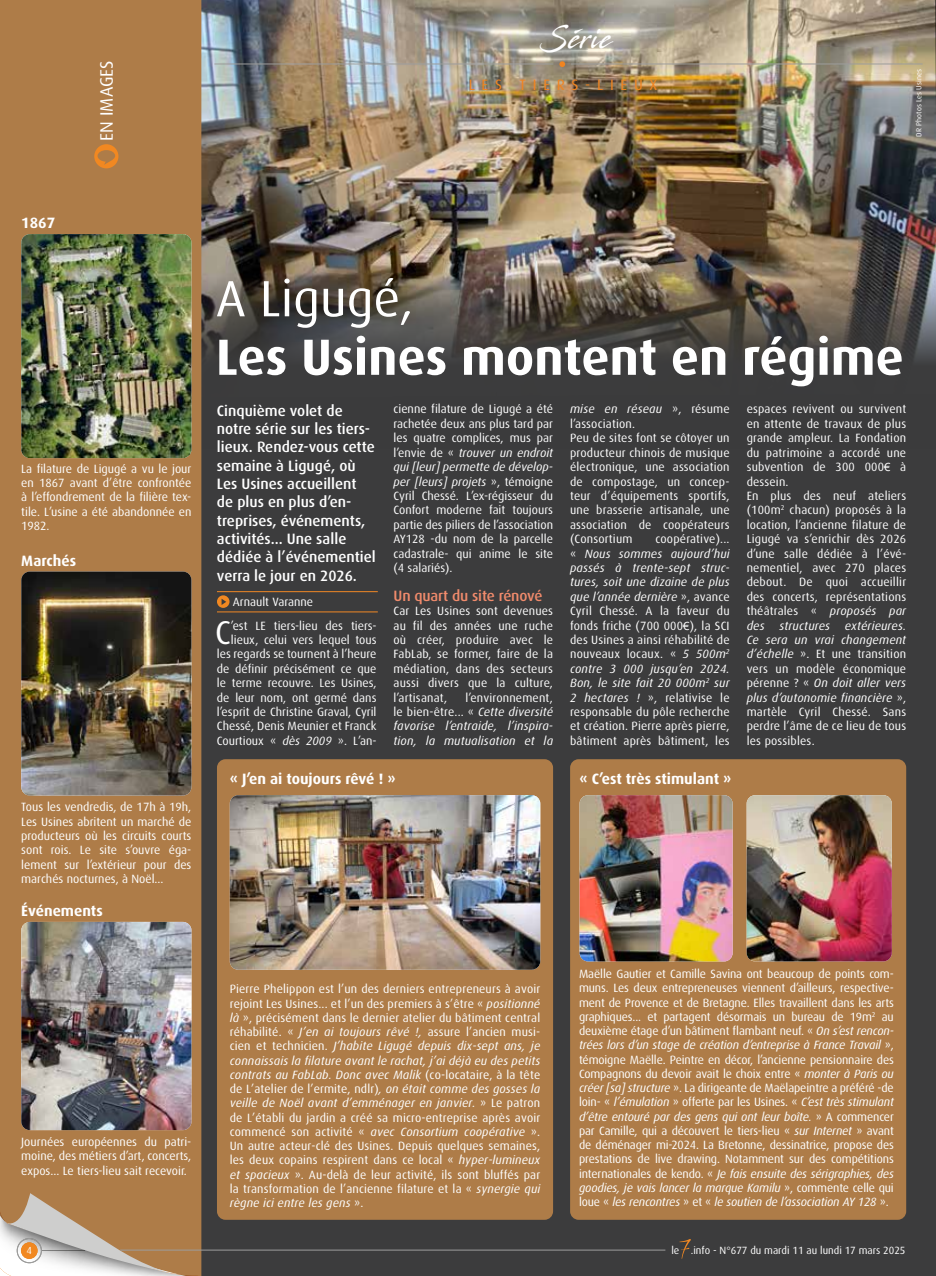
<style>
.page{position:relative;width:936px;height:1276px;background:#fff}
.page>*{position:absolute;margin:0;border:0;box-sizing:border-box;transform-origin:0 0}
.t1{font:700 51px "Dax";color:#fff}
.t2{font:51px "Dax";color:#fff}
.t3{font:33px "Dax";color:#fff}
.t4{font:30px "Stingray";letter-spacing:.04em;color:#fff;scale:.74 1}
.t5{font:18px "Dax";letter-spacing:-.005em;color:#fff}
.t6{font:500 15px/18.3px "Dax";color:#fff}
.t7{font:700 15px "Dax";color:#fff}
.t8{font:500 15px "Dax";letter-spacing:-.01em;color:#f18b6c}
.t9{font:15px "Dax";letter-spacing:.45em;color:#f18420}
.t10{font:12px/14.4px "Dax";letter-spacing:.01em;color:#fff;text-align:justify}
.t11{font:italic 12px/14.4px "Dax";letter-spacing:.015em;color:#fff;text-align:justify}
.t12{font:10.5px "Dax";color:#fff}
.t13{font:10.2px "Dax";color:#fff}
.t14{font:7.5px "Dax";letter-spacing:.01em;color:#fff}
.s1{font-style:italic}
.s2{font-style:normal}
.s3{font-family:"Arial";font-size:11.25px}
</style>
<div class="page">
<div style="left:0;top:0;width:935px;height:1276px;background:#3c3c3d"></div>
<div style="left:217px;top:759px;width:336px;height:460px;background:#ae7c48;border-radius:9px"></div>
<div style="left:570px;top:759px;width:336px;height:460px;background:#ae7c48;border-radius:9px"></div>
<img style="left:201px;top:0;width:734px;height:397px">
<div style="left:0;top:0;width:201px;height:1046px;background:#ae7c48"></div>
<svg style="left:0;top:1046px;width:456px;height:230px"></svg>
<svg style="left:0;top:1187px;width:201px;height:89px;background:#bd9f80"></svg>
<hr style="left:214px;top:64px;width:339px;height:1px;background:#9d9d9c">
<hr style="left:571px;top:64px;width:351px;height:1px;background:#9d9d9c">
<svg style="left:559px;top:61px;width:6px;height:6px"></svg>
<hr style="left:217px;top:591px;width:161px;height:1px;background:#f18825">
<svg style="left:217px;top:595px;width:12px;height:13px"></svg>
<hr style="left:217px;top:611px;width:161px;height:1px;background:#f18825">
<hr style="left:120px;top:1249px;width:545px;height:1px;background:#9d9d9c">
<hr style="left:42px;top:1250px;width:43px;height:1px;background:#9d9d9c">
<img style="left:746px;top:795px;width:145px;height:166px">
<img style="left:579px;top:795px;width:153px;height:166px">
<img style="left:230px;top:795px;width:310px;height:174px">
<svg style="left:679px;top:1239px;width:11px;height:19px"></svg>
<div style="left:21px;top:1242px;width:17px;height:17px;background:#f18821;border-radius:50%"></div>
<div style="left:17px;top:1238px;width:25px;height:25px;border:1px solid #9d9d9c;border-radius:50%"></div>
<svg style="left:94px;top:144px;width:24px;height:24px"></svg>
<img style="left:21px;top:234px;width:170px;height:224px">
<img style="left:21px;top:571px;width:170px;height:224px">
<img style="left:21px;top:922px;width:170px;height:208px">
<h3 class="t5" style="left:96px;top:141px;width:82px;rotate:-90deg">EN IMAGES</h3>
<h3 class="t4" style="left:539px;top:18px;width:100px">Série</h3>
<p class="t9" style="left:468px;top:76px;width:190px">LES TIERS-LIEUX</p>
<p class="t14" style="left:914px;top:136px;width:69px;rotate:-90deg">DR Photos Les Usines</p>
<p class="t7" style="left:21px;top:214px;width:35px">1867</p>
<p class="t10" style="left:21px;top:461px;width:172px">La filature de Ligugé a vu le jour en 1867 avant d’être confrontée à l’effondrement de la filière tex&shy;tile. L’usine a été abandonnée en 1982.</p>
<p class="t7" style="left:21px;top:552px;width:56px">Marchés</p>
<p class="t10" style="left:21px;top:800px;width:172px">Tous les vendredis, de 17h à 19h, Les Usines abritent un marché de producteurs où les circuits courts sont rois. Le site s’ouvre éga&shy;lement sur l’extérieur pour des marchés nocturnes, à Noël...</p>
<p class="t7" style="left:21px;top:902px;width:83px">Événements</p>
<p class="t10" style="left:21px;top:1134px;width:172px">Journées européennes du patri&shy;moine, des métiers d’art, concerts, expos... Le tiers-lieu sait recevoir.</p>
<h1 class="t2" style="left:216px;top:270px;width:199px">A Ligugé,</h1>
<h1 class="t1" style="left:216px;top:328px;width:689px">Les Usines montent en régime</h1>
<p class="t6" style="left:217px;top:401px;width:160px">Cinquième volet de notre série sur les tiers&shy;lieux. Rendez-vous cette semaine à Ligugé, où<br>Les Usines accueillent de plus en plus d’en&shy;treprises, événements, activités... Une salle dédiée à l’événementiel verra le jour en 2026.</p>
<p class="t10" style="left:233px;top:595px;width:82px">Arnault Varanne</p>
<h2 class="t3" style="left:215px;top:614px;width:17px">C</h2>
<p class="t10" style="left:217px;top:618px;width:161px;text-align:right">’est LE tiers-lieu des tiers&shy;lieux, celui vers lequel tous les regards se tournent à l’heure de définir précisément ce que le terme recouvre. Les Usines, de leur nom, ont germé dans l’esprit de Christine Graval, Cyril<br>Chessé, Denis Meunier et Franck<br>Courtioux « <span class="s1">dès 2009</span> ». L’an-</p>
<p class="t10" style="left:393px;top:402px;width:161px">cienne filature de Ligugé a été rachetée deux ans plus tard par les quatre complices, mus par l’envie de « <span class="s1">trouver un endroit qui [leur] permette de dévelop&shy;per [leurs] projets</span> », témoigne Cyril Chessé. L’ex-régisseur du Confort moderne fait toujours partie des piliers de l’association AY128 -du nom de la parcelle cadastrale- qui anime le site (4 salariés).</p>
<p class="t8" style="left:393px;top:587px;width:150px">Un quart du site rénové</p>
<p class="t10" style="left:393px;top:604px;width:161px">Car Les Usines sont devenues au fil des années une ruche où créer, produire avec le FabLab, se former, faire de la médiation, dans des secteurs aussi divers que la culture, l’artisanat,</p>
<p class="t11" style="left:393px;top:690px;width:161px;text-indent:72px"><span class="s2">l’environnement, le bien-être... «</span> Cette diversité favorise l’entraide, l’inspira&shy;tion, la mutualisation et la</p>
<p class="t7" style="left:230px;top:770px;width:167px">« J’en ai toujours rêvé ! »</p>
<p class="t10" style="left:570px;top:402px;width:161px;text-align:left"><span class="s1">mise en réseau</span> », résume l’association.<br>Peu de sites font se côtoyer un producteur chinois de musique électronique, une association de compostage, un concep&shy;teur d’équipements sportifs, une brasserie artisanale, une association de coopérateurs (Consortium</p>
<p class="t10" style="left:570px;top:532px;width:161px;text-indent:85px">coopérative)... « <span class="s1">Nous sommes aujourd’hui passés à trente-sept struc&shy;tures, soit une dizaine de plus que l’année dernière</span> », avance Cyril Chessé. A la faveur du fonds friche (700 000<span class="s3">€</span>), la SCI des Usines a ainsi réhabilité de nouveaux locaux. « <span class="s1">5 500m</span><sup>2 </sup><span class="s1">contre 3 000 jusqu’en 2024.<br>Bon, le site fait 20 000m</span><sup>2</sup> <span class="s1">sur 2 hectares !</span> », relativise le responsable du pôle recherche et création. Pierre après pierre, bâtiment après bâtiment, les</p>
<p class="t7" style="left:579px;top:770px;width:153px">« C’est très stimulant »</p>
<p class="t10" style="left:746px;top:402px;width:161px;text-align:left">espaces revivent ou survivent en attente de travaux de plus grande ampleur. La Fondation du patrimoine a accordé une subvention de 300 000<span class="s3">€</span> à dessein.<br>En plus des neuf ateliers (100m<sup>2</sup> chacun) proposés à la location, l’ancienne filature de<br>Ligugé va s’enrichir dès 2026 d’une salle dédiée à l’évé&shy;nementiel, avec 270 places debout. De quoi accueillir des concerts, représentations théâtrales « <span class="s1">proposés par des structures extérieures.<br>Ce sera un vrai changement d’échelle</span> ». Et une transition vers un modèle économique pérenne ? « <span class="s1">On doit aller vers plus d’autonomie financière</span> », martèle Cyril Chessé. Sans perdre l’âme de ce lieu de tous les possibles.</p>
<p class="t10" style="left:230px;top:982px;width:312px">Pierre Phelippon est l’un des derniers entrepreneurs à avoir rejoint Les Usines... et l’un des premiers à s’être « <span class="s1">positionné là</span> », précisément dans le dernier atelier du bâtiment central réhabilité. « <span class="s1">J’en ai toujours rêvé !,</span> assure l’ancien musi&shy;cien et technicien. <span class="s1">J’habite Ligugé depuis dix-sept ans, je connaissais la filature avant le rachat, j’ai déjà eu des petits contrats au FabLab. Donc avec Malik</span> (co-locataire, à la tête de L’atelier de l’ermite, ndlr)<span class="s1">, on était comme des gosses la veille de Noël avant d’emménager en janvier.</span> » Le patron de L’établi du jardin a créé sa micro-entreprise après avoir commencé son activité « <span class="s1">avec Consortium coopérative</span> ».<br>Un autre acteur-clé des Usines. Depuis quelques semaines, les deux copains respirent dans ce local « <span class="s1">hyper-lumineux et spacieux</span> ». Au-delà de leur activité, ils sont bluffés par la transformation de l’ancienne filature et la « <span class="s1">synergie qui règne ici entre les gens</span> ».</p>
<p class="t10" style="left:579px;top:967px;width:316px">Maëlle Gautier et Camille Savina ont beaucoup de points com&shy;muns. Les deux entrepreneuses viennent d’ailleurs, respective&shy;ment de Provence et de Bretagne. Elles travaillent dans les arts graphiques... et partagent désormais un bureau de 19m<sup>2</sup> au deuxième étage d’un bâtiment flambant neuf. « <span class="s1">On s’est rencon&shy;trées lors d’un stage de création d’entreprise à France Travail</span> », témoigne Maëlle. Peintre en décor, l’ancienne pensionnaire des Compagnons du devoir avait le choix entre « <span class="s1">monter à Paris ou créer [sa] structure</span> ». La dirigeante de Maëlapeintre a préféré -de loin- « <span class="s1">l’émulation</span> » offerte par les Usines. « <span class="s1">C’est très stimulant d’être entouré par des gens qui ont leur boîte.</span> » A commencer par Camille, qui a découvert le tiers-lieu « <span class="s1">sur Internet</span> » avant de déménager mi-2024. La Bretonne, dessinatrice, propose des prestations de live drawing. Notamment sur des compétitions internationales de kendo. « <span class="s1">Je fais ensuite des sérigraphies, des goodies, je vais lancer la marque Kamilu</span> », commente celle qui loue « <span class="s1">les rencontres</span> » et « <span class="s1">le soutien de l’association AY 128</span> ».</p>
<p class="t13" style="left:27px;top:1245px;width:7px">4</p>
<p class="t12" style="left:671px;top:1244px;width:235px">le .info - N°677 du mardi 11 au lundi 17 mars 2025</p>
</div>
